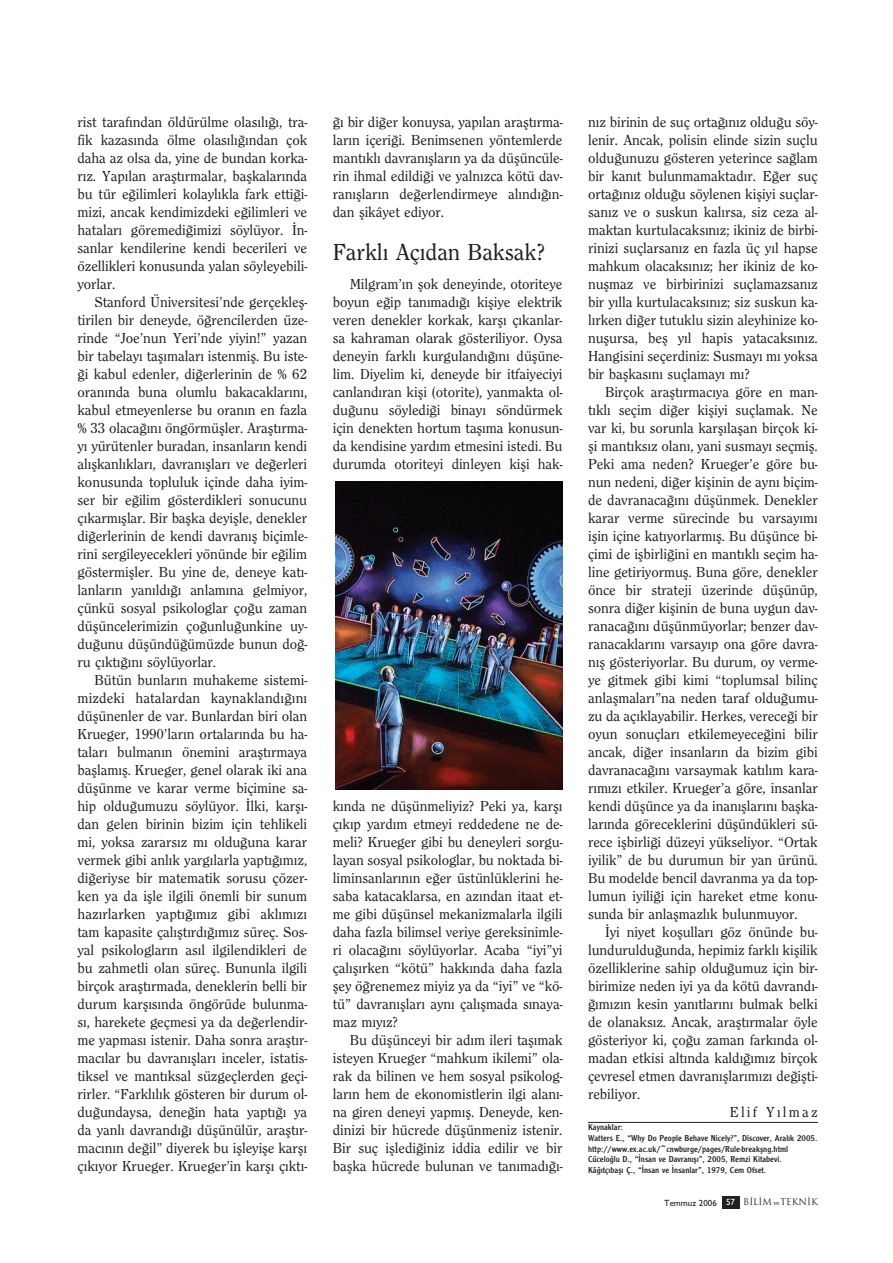
<style>
.page{position:relative;width:893px;height:1263px;background:#fff}
.page>*{position:absolute;margin:0;border:0;box-sizing:border-box;transform-origin:0 0}
.t1{font:500 24px "Clearface";letter-spacing:-.005em;color:#231f20}
.t2{font:500 15px/18px "Clearface";letter-spacing:-.005em;color:#231f20;text-align:justify}
.t3{font:500 15px "Clearface";letter-spacing:.15em;color:#231f20}
.t4{font:9px/10.8px "Clearface Gothic";color:#231f20}
.t5{font:9px "Trajan";color:#231f20}
.s1{font-family:"Gill Sans";font-weight:500}
.s2{font-family:"Gill Sans";font-weight:500;color:#fff}
.s3{font-family:"Bookman";font-weight:300;font-size:6px}
</style>
<div class="page">
<svg style="left:335px;top:481px;width:483px;height:728px"></svg>
<p class="t2" style="left:77px;top:113px;width:231px">rist taraf›ndan öldürülme olas›l›¤›, tra&shy;fik kazas›nda ölme olas›l›¤›ndan çok daha az olsa da, yine de bundan korka&shy;r›z. Yap›lan araflt›rmalar, baflkalar›nda bu tür e¤ilimleri kolayl›kla fark etti¤i&shy;mizi, ancak kendimizdeki e¤ilimleri ve hatalar› göremedi¤imizi söylüyor. ‹n&shy;sanlar kendilerine kendi becerileri ve özellikleri konusunda yalan söyleyebili&shy;yorlar.</p>
<p class="t2" style="left:77px;top:293px;width:231px;text-indent:17px">Stanford Üniversitesi’nde gerçeklefl&shy;tirilen bir deneyde, ö¤rencilerden üze&shy;rinde “Joe’nun Yeri’nde yiyin!” yazan bir tabelay› tafl›malar› istenmifl. Bu iste-¤i kabul edenler, di¤erlerinin de % 62 oran›nda buna olumlu bakacaklar›n›, kabul etmeyenlerse bu oran›n en fazla % 33 olaca¤›n› öngörmüfller. Araflt›rma&shy;y› yürütenler buradan, insanlar›n kendi al›flkanl›klar›, davran›fllar› ve de¤erleri konusunda topluluk içinde daha iyim&shy;ser bir e¤ilim gösterdikleri sonucunu ç›karm›fllar. Bir baflka deyiflle, denekler di¤erlerinin de kendi davran›fl biçimle&shy;rini sergileyecekleri yönünde bir e¤ilim göstermifller. Bu yine de, deneye kat›- lanlar›n yan›ld›¤› anlam›na gelmiyor, çünkü sosyal psikologlar ço¤u zaman düflüncelerimizin ço¤unlu¤unkine uy&shy;du¤unu düflündü¤ümüzde bunun do¤- ru ç›kt›¤›n› söylüyorlar.</p>
<p class="t2" style="left:77px;top:671px;width:231px;text-indent:17px">Bütün bunlar›n muhakeme sistemi&shy;mizdeki hatalardan kaynakland›¤›n› düflünenler de var. Bunlardan biri olan Krueger, 1990’lar›n ortalar›nda bu ha&shy;talar› bulman›n önemini araflt›rmaya bafllam›fl. Krueger, genel olarak iki ana düflünme ve karar verme biçimine sa&shy;hip oldu¤umuzu söylüyor. ‹lki, karfl›- dan gelen birinin bizim için tehlikeli mi, yoksa zarars›z m› oldu¤una karar vermek gibi anl›k yarg›larla yapt›¤›m›z, di¤eriyse bir matematik sorusu çözer&shy;ken ya da iflle ilgili önemli bir sunum haz›rlarken yapt›¤›m›z gibi akl›m›z› tam kapasite çal›flt›rd›¤›m›z süreç. Sos&shy;yal psikologlar›n as›l ilgilendikleri de bu zahmetli olan süreç. Bununla ilgili birçok araflt›rmada, deneklerin belli bir durum karfl›s›nda öngörüde bulunma&shy;s›, harekete geçmesi ya da de¤erlendir&shy;me yapmas› istenir. Daha sonra araflt›r&shy;mac›lar bu davran›fllar› inceler, istatis&shy;tiksel ve mant›ksal süzgeçlerden geçi&shy;rirler. “Farkl›l›k gösteren bir durum ol&shy;du¤undaysa, dene¤in hata yapt›¤› ya da yanl› davrand›¤› düflünülür, araflt›r&shy;mac›n›n de¤il” diyerek bu iflleyifle karfl› ç›k›yor Krueger. Krueger’in karfl› ç›kt›-</p>
<p class="t2" style="left:333px;top:113px;width:231px">¤› bir di¤er konuysa, yap›lan araflt›rma&shy;lar›n içeri¤i. Benimsenen yöntemlerde mant›kl› davran›fllar›n ya da düflüncüle&shy;rin ihmal edildi¤i ve yaln›zca kötü dav&shy;ran›fllar›n de¤erlendirmeye al›nd›¤›n&shy;dan flikâyet ediyor.</p>
<h1 class="t1" style="left:333px;top:242px;width:214px">Farkl› Aç›dan Baksak?</h1>
<p class="t2" style="left:333px;top:275px;width:231px;text-indent:17px">Milgram’›n flok deneyinde, otoriteye boyun e¤ip tan›mad›¤› kifliye elektrik veren denekler korkak, karfl› ç›kanlar&shy;sa kahraman olarak gösteriliyor. Oysa deneyin farkl› kurguland›¤›n› düflüne&shy;lim. Diyelim ki, deneyde bir itfaiyeciyi canland›ran kifli (otorite), yanmakta ol&shy;du¤unu söyledi¤i binay› söndürmek için denekten hortum tafl›ma konusun&shy;da kendisine yard›m etmesini istedi. Bu durumda otoriteyi dinleyen kifli hak-</p>
<p class="t2" style="left:333px;top:797px;width:231px">k›nda ne düflünmeliyiz? Peki ya, karfl› ç›k›p yard›m etmeyi reddedene ne de&shy;meli? Krueger gibi bu deneyleri sorgu&shy;layan sosyal psikologlar, bu noktada bi&shy;liminsanlar›n›n e¤er üstünlüklerini he&shy;saba katacaklarsa, en az›ndan itaat et&shy;me gibi düflünsel mekanizmalarla ilgili daha fazla bilimsel veriye gereksinimle&shy;ri olaca¤›n› söylüyorlar. Acaba “iyi”yi çal›fl›rken “kötü” hakk›nda daha fazla fley ö¤renemez miyiz ya da “iyi” ve “kö&shy;tü” davran›fllar› ayn› çal›flmada s›naya&shy;maz m›y›z?</p>
<p class="t2" style="left:333px;top:1031px;width:231px;text-indent:17px">Bu düflünceyi bir ad›m ileri tafl›mak isteyen Krueger “mahkum ikilemi” ola&shy;rak da bilinen ve hem sosyal psikolog&shy;lar›n hem de ekonomistlerin ilgi alan›- na giren deneyi yapm›fl. Deneyde, ken&shy;dinizi bir hücrede düflünmeniz istenir.<br>Bir suç iflledi¤iniz iddia edilir ve bir baflka hücrede bulunan ve tan›mad›¤›-</p>
<p class="t2" style="left:588px;top:113px;width:231px">n›z birinin de suç orta¤›n›z oldu¤u söy&shy;lenir. Ancak, polisin elinde sizin suçlu oldu¤unuzu gösteren yeterince sa¤lam bir kan›t bulunmamaktad›r. E¤er suç orta¤›n›z oldu¤u söylenen kifliyi suçlar&shy;san›z ve o suskun kal›rsa, siz ceza al&shy;maktan kurtulacaks›n›z; ikiniz de birbi&shy;rinizi suçlarsan›z en fazla üç y›l hapse mahkum olacaks›n›z; her ikiniz de ko&shy;nuflmaz ve birbirinizi suçlamazsan›z bir y›lla kurtulacaks›n›z; siz suskun ka&shy;l›rken di¤er tutuklu sizin aleyhinize ko&shy;nuflursa, befl y›l hapis yatacaks›n›z.<br>Hangisini seçerdiniz: Susmay› m› yoksa bir baflkas›n› suçlamay› m›?</p>
<p class="t2" style="left:588px;top:383px;width:231px;text-indent:17px">Birçok araflt›rmac›ya göre en man&shy;t›kl› seçim di¤er kifliyi suçlamak. Ne var ki, bu sorunla karfl›laflan birçok ki&shy;fli mant›ks›z olan›, yani susmay› seçmifl.<br>Peki ama neden? Krueger’e göre bu&shy;nun nedeni, di¤er kiflinin de ayn› biçim&shy;de davranaca¤›n› düflünmek. Denekler karar verme sürecinde bu varsay›m› iflin içine kat›yorlarm›fl. Bu düflünce bi&shy;çimi de iflbirli¤ini en mant›kl› seçim ha&shy;line getiriyormufl. Buna göre, denekler önce bir strateji üzerinde düflünüp, sonra di¤er kiflinin de buna uygun dav&shy;ranaca¤›n› düflünmüyorlar; benzer dav&shy;ranacaklar›n› varsay›p ona göre davra&shy;n›fl gösteriyorlar. Bu durum, oy verme&shy;ye gitmek gibi kimi “toplumsal bilinç anlaflmalar›”na neden taraf oldu¤umu&shy;zu da aç›klayabilir. Herkes, verece¤i bir oyun sonuçlar› etkilemeyece¤ini bilir ancak, di¤er insanlar›n da bizim gibi davranaca¤›n› varsaymak kat›l›m kara&shy;r›m›z› etkiler. Krueger’a göre, insanlar kendi düflünce ya da inan›fllar›n› baflka&shy;lar›nda göreceklerini düflündükleri sü&shy;rece iflbirli¤i düzeyi yükseliyor. “Ortak iyilik” de bu durumun bir yan ürünü.<br>Bu modelde bencil davranma ya da top&shy;lumun iyili¤i için hareket etme konu&shy;sunda bir anlaflmazl›k bulunmuyor.</p>
<p class="t2" style="left:605px;top:923px;width:214px">‹yi niyet koflullar› göz önünde bu-</p>
<p class="t2" style="left:588px;top:941px;width:231px">lunduruldu¤unda, hepimiz farkl› kiflilik</p>
<p class="t2" style="left:588px;top:959px;width:231px">özelliklerine sahip oldu¤umuz için bir-</p>
<p class="t2" style="left:588px;top:977px;width:231px">birimize neden iyi ya da kötü davrand›-</p>
<p class="t2" style="left:588px;top:995px;width:231px">¤›m›z›n kesin yan›tlar›n› bulmak belki</p>
<p class="t2" style="left:588px;top:1013px;width:231px">de olanaks›z. Ancak, araflt›rmalar öyle</p>
<p class="t2" style="left:588px;top:1031px;width:231px">gösteriyor ki, ço¤u zaman fark›nda ol-</p>
<p class="t2" style="left:588px;top:1049px;width:231px">madan etkisi alt›nda kald›¤›m›z birçok</p>
<p class="t2" style="left:588px;top:1067px;width:231px">çevresel etmen davran›fllar›m›z› de¤iflti-</p>
<p class="t2" style="left:588px;top:1085px;width:54px">rebiliyor.</p>
<p class="t3" style="left:729px;top:1106px;width:90px">Elif Y›lmaz</p>
<p class="t4" style="left:588px;top:1122px;width:231px">Kaynaklar:<br>Watters E., “Why Do People Behave Nicely?”, Discover, Aral›k 2005. http://www.ex.ac.uk/~cnwburge/pages/Rule-breakflng.html Cücelo¤lu D., “‹nsan ve Davran›fl›”, 2005, Remzi Kitabevi.<br>Kâ¤›tç›bafl› Ç., “‹nsan ve ‹nsanlar”, 1979, Cem Ofset.</p>
<p class="t5" style="left:664px;top:1197px;width:155px"><span class="s1">Temmuz 2006</span> <span class="s2">57</span> B‹L‹M <span class="s3">ve</span>TEKN‹K</p>
</div>
